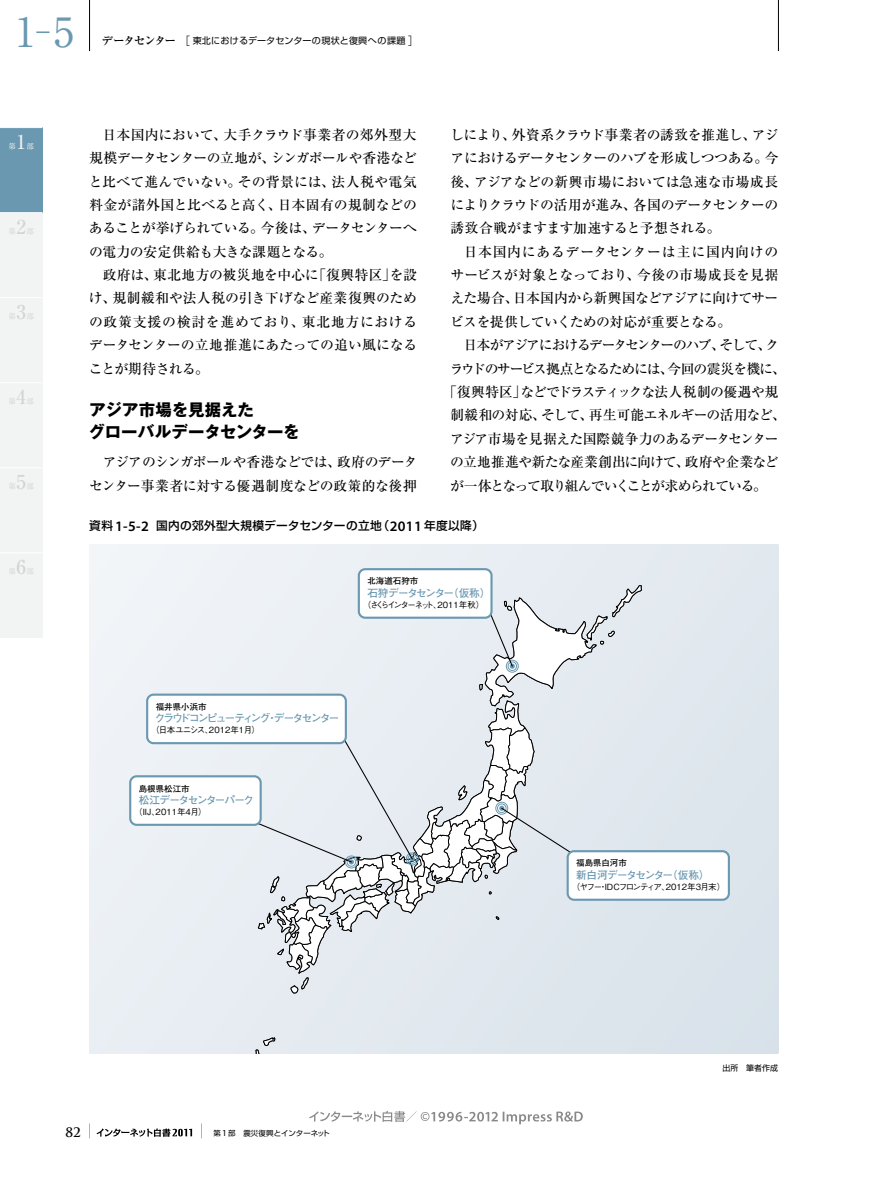
<style>
.page{position:relative;width:893px;height:1178px;background:#fff}
.page>*{position:absolute;margin:0;border:0;box-sizing:border-box;transform-origin:0 0}
.t1{font:40.35px "Ryumin Pro";color:#6a98b1}
.t2{font:500 19.2px "Ryumin Pro";color:#d3d3d4}
.t3{font:500 19.2px "Ryumin Pro";color:#efefef}
.t4{font:700 16.5px/21.3px "Gothic MB101 Pro";letter-spacing:-.01em;color:#000}
.t5{font:500 13.8px/23.4px "Ryumin Pro";letter-spacing:-.04em;color:#000;text-align:justify}
.t6{font:500 13.8px "Ryumin Pro";letter-spacing:-.08em;color:#000}
.t7{font:500 13.8px "Ryumin Pro";letter-spacing:-.1em;color:#000}
.t8{font:500 13.8px "Ryumin Pro";letter-spacing:-.095em;color:#000}
.t9{font:700 12.75px "Trajan Pro";color:#000}
.t10{font:500 11.7px "Shin Go Pro";letter-spacing:.03em;color:#000}
.t11{font:700 10.65px "Futo Go B101 Pro";letter-spacing:-.12em;color:#6a98b1}
.t12{font:700 10.65px "Futo Go B101 Pro";letter-spacing:-.16em;color:#6a98b1}
.t13{font:700 10.65px "Futo Go B101 Pro";letter-spacing:-.105em;color:#6a98b1}
.t14{font:9px "Shin Go Pro";letter-spacing:.02em;color:#000}
.t15{font:700 8.55px "Futo Go B101 Pro";color:#000}
.t16{font:500 8.55px "Gothic BBB Pro";letter-spacing:-.09em;color:#000}
.t17{font:500 8.55px "Gothic BBB Pro";letter-spacing:-.225em;color:#000}
.t18{font:500 8.55px "Gothic BBB Pro";letter-spacing:-.03em;color:#000}
.t19{font:500 8.55px "Gothic BBB Pro";color:#000}
.t20{font:7.95px "Shin Go Pro";color:#000}
.t21{font:7.5px "Shin Go Pro";color:#000}
.t22{font:500 7.5px "Ryumin Pro";color:#efefef}
.s1{font-family:"Ryumin Pro";font-weight:700;font-size:11.7px}
.s2{font-weight:300;font-size:11.1px}
.s3{font-family:"Myriad Pro";font-weight:600;font-size:14.55px}
.s4{font-family:"Myriad Pro";font-size:9.3px}
</style>
<div class="page">
<hr style="left:89px;top:0;width:1px;height:51px;background:#000">
<hr style="left:778px;top:0;width:1px;height:51px;background:#000">
<svg style="left:89px;top:1123px;width:1px;height:15px"></svg>
<svg style="left:201px;top:1123px;width:1px;height:15px"></svg>
<svg style="left:97px;top:1128px;width:95px;height:9px"></svg>
<div style="left:0;top:213px;width:43px;height:85px;background:#f2f3f3"></div>
<div style="left:0;top:298px;width:43px;height:85px;background:#f2f3f3"></div>
<div style="left:0;top:383px;width:43px;height:85px;background:#f2f3f3"></div>
<div style="left:0;top:468px;width:43px;height:85px;background:#f2f3f3"></div>
<div style="left:0;top:553px;width:43px;height:85px;background:#f2f3f3"></div>
<div style="left:0;top:128px;width:43px;height:85px;background:#6a98b1"></div>
<hr style="left:0;top:212px;width:43px;height:1px;background:#fff">
<hr style="left:0;top:297px;width:43px;height:1px;background:#fff">
<hr style="left:0;top:382px;width:43px;height:1px;background:#fff">
<hr style="left:0;top:467px;width:43px;height:1px;background:#fff">
<hr style="left:0;top:552px;width:43px;height:1px;background:#fff">
<svg style="left:89px;top:544px;width:689px;height:509px;background:#e5ebf1"></svg>
<svg style="left:255px;top:1037px;width:20px;height:16px"></svg>
<svg style="left:249px;top:585px;width:393px;height:408px;background:#dee3e8"></svg>
<div style="left:568px;top:851px;width:161px;height:49px;background:#fff;border-radius:6px"></div>
<div style="left:567px;top:850px;width:163px;height:51px;border:2px solid #6a98b1;border-radius:6px"></div>
<div style="left:147px;top:695px;width:199px;height:48px;background:#fff;border-radius:6px"></div>
<div style="left:146px;top:693px;width:201px;height:51px;border:2px solid #6a98b1;border-radius:6px"></div>
<div style="left:130px;top:776px;width:131px;height:49px;background:#fff;border-radius:6px"></div>
<div style="left:129px;top:775px;width:133px;height:51px;border:2px solid #6a98b1;border-radius:6px"></div>
<div style="left:359px;top:569px;width:132px;height:49px;background:#fff;border-radius:6px"></div>
<div style="left:358px;top:568px;width:135px;height:51px;border:2px solid #6a98b1;border-radius:6px"></div>
<svg style="left:309px;top:1111px;width:274px;height:13px"></svg>
<h1 class="t1" style="left:15px;top:1px;width:60px">1<sup>–</sup>5</h1>
<p class="t14" style="left:102px;top:34px;width:319px"><span class="s1">データセンター</span> <span class="s2">［</span>東北におけるデータセンターの現状と復興への課題<span class="s2">］</span></p>
<p class="t22" style="left:8px;top:140px;width:9px">第</p>
<h2 class="t3" style="left:16px;top:126px;width:11px">1</h2>
<p class="t22" style="left:27px;top:140px;width:9px">部</p>
<h2 class="t2" style="left:16px;top:211px;width:11px">2</h2>
<h2 class="t2" style="left:16px;top:296px;width:11px">3</h2>
<h2 class="t2" style="left:16px;top:381px;width:11px">4</h2>
<h2 class="t2" style="left:16px;top:467px;width:11px">5</h2>
<h2 class="t2" style="left:16px;top:552px;width:11px">6</h2>
<p class="t5" style="left:450px;top:122px;width:330px">しにより、外資系クラウド事業者の誘致を推進し、アジアにおけるデータセンターのハブを形成しつつある。今後、アジアなどの新興市場においては急速な市場成長によりクラウドの活用が進み、各国のデータセンターの誘致合戦がますます加速すると予想される。</p>
<p class="t5" style="left:450px;top:239px;width:330px;text-indent:14px">日本国内にあるデータセンターは主に国内向けのサービスが対象となっており、今後の市場成長を見据えた場合、日本国内から新興国などアジアに向けてサービスを提供していくための対応が重要となる。</p>
<p class="t7" style="left:463px;top:334px;width:317px">日本がアジアにおけるデータセンターのハブ、そして、ク</p>
<p class="t6" style="left:450px;top:358px;width:338px">ラウドのサービス拠点となるためには、今回の震災を機に、</p>
<p class="t5" style="left:443px;top:379px;width:336px">「復興特区」などでドラスティックな法人税制の優遇や規</p>
<p class="t5" style="left:450px;top:402px;width:337px">制緩和の対応、そして、再生可能エネルギーの活用など、</p>
<p class="t5" style="left:450px;top:426px;width:330px">アジア市場を見据えた国際競争力のあるデータセンター</p>
<p class="t5" style="left:450px;top:449px;width:330px">の立地推進や新たな産業創出に向けて、政府や企業など</p>
<p class="t8" style="left:450px;top:474px;width:318px">が一体となって取り組んでいくことが求められている。</p>
<p class="t10" style="left:89px;top:516px;width:396px">資料 <span class="s3">1-5-2</span> 国内の郊外型大規模データセンターの立地（<span class="s3">2011</span> 年度以降）</p>
<p class="t5" style="left:89px;top:122px;width:330px;text-indent:14px">日本国内において、大手クラウド事業者の郊外型大規模データセンターの立地が、シンガポールや香港などと比べて進んでいない。その背景には、法人税や電気料金が諸外国と比べると高く、日本固有の規制などのあることが挙げられている。今後は、データセンターへの電力の安定供給も大きな課題となる。</p>
<p class="t5" style="left:89px;top:262px;width:330px;text-indent:14px">政府は、東北地方の被災地を中心に「復興特区」を設け、規制緩和や法人税の引き下げなど産業復興のための政策支援の検討を進めており、東北地方におけるデータセンターの立地推進にあたっての追い風になることが期待される。</p>
<p class="t4" style="left:89px;top:397px;width:213px">アジア市場を見据えた<br>グローバルデータセンターを</p>
<p class="t5" style="left:89px;top:449px;width:330px;text-align:right">アジアのシンガポールや香港などでは、政府のデータセンター事業者に対する優遇制度などの政策的な後押</p>
<p class="t15" style="left:367px;top:574px;width:53px">北海道石狩市</p>
<p class="t11" style="left:367px;top:584px;width:125px">石狩データセンター（仮称）</p>
<p class="t17" style="left:363px;top:598px;width:123px">（さくらインターネット、20 1 1 年秋）</p>
<p class="t15" style="left:156px;top:700px;width:53px">福井県小浜市</p>
<p class="t12" style="left:155px;top:710px;width:186px">クラウドコンピューティング・データセンター</p>
<p class="t18" style="left:151px;top:723px;width:110px">（日本ユニシス、2012年1月）</p>
<p class="t15" style="left:139px;top:781px;width:53px">島根県松江市</p>
<p class="t11" style="left:139px;top:791px;width:117px">松江データセンターパーク</p>
<p class="t19" style="left:134px;top:805px;width:74px">（IIJ、2011年4月）</p>
<p class="t15" style="left:576px;top:856px;width:52px">福島県白河市</p>
<p class="t13" style="left:576px;top:866px;width:135px">新白河データセンター（仮称）</p>
<p class="t16" style="left:572px;top:880px;width:155px">（ヤフー・IDCフロンティア、2012年3月末）</p>
<p class="t20" style="left:722px;top:1062px;width:57px">出所　筆者作成</p>
<p class="t9" style="left:65px;top:1124px;width:17px">82</p>
<p class="t21" style="left:213px;top:1126px;width:118px">第 <span class="s4">1</span> 部　震災復興とインターネット</p>
</div>
